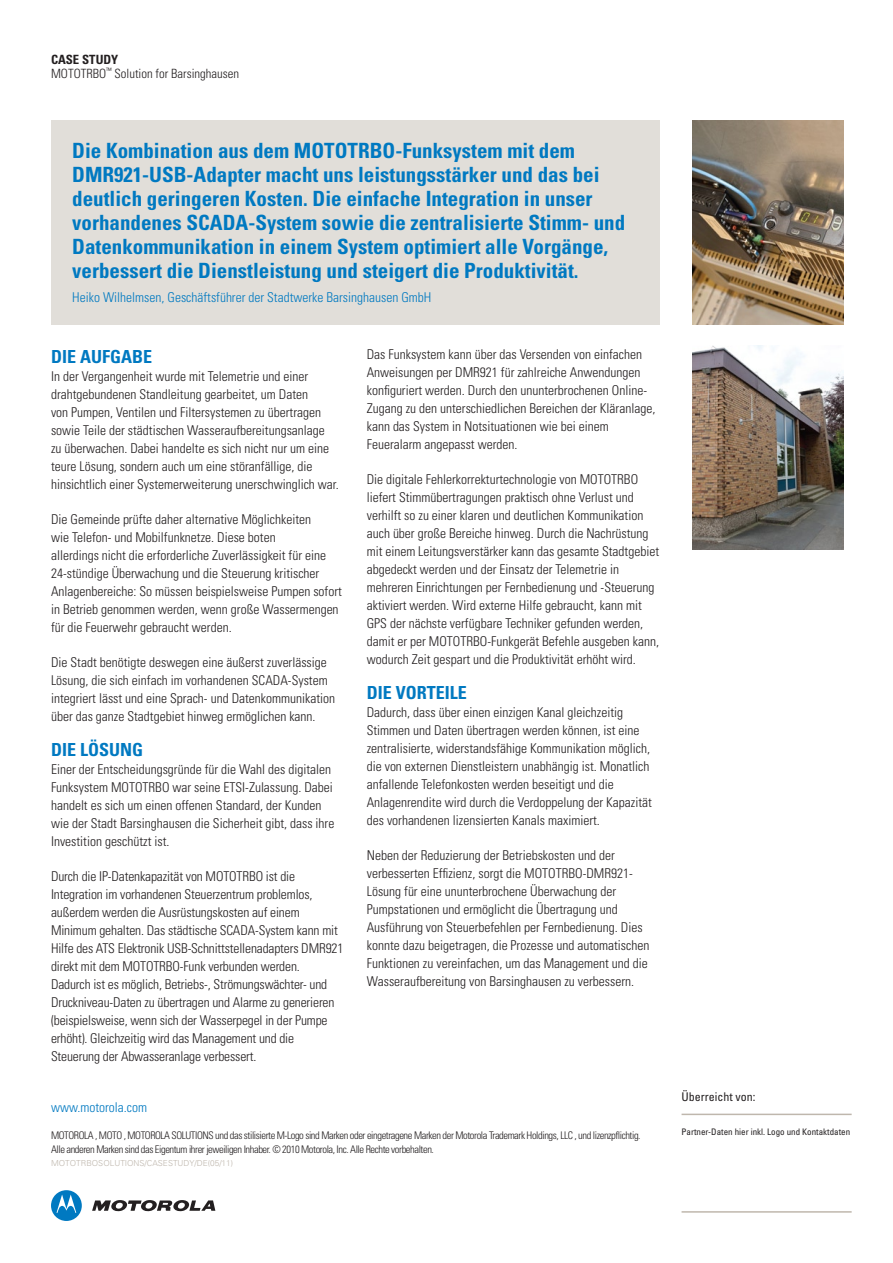
<style>
.page{position:relative;width:893px;height:1263px;background:#fff}
.page>*{position:absolute;margin:0;border:0;box-sizing:border-box;transform-origin:0 0}
.t1{font:700 condensed 21px/24px "Univers";color:#0079c1}
.t2{font:700 condensed 18px "Univers";color:#0079c1}
.t3{font:300 condensed 13.5px/18px "Univers";color:#231f20}
.t4{font:300 condensed 13.5px "Univers";color:#0079c1}
.t5{font:300 condensed 12.75px/13.5px "Univers";color:#231f20}
.t6{font:condensed 12px "Univers";color:#231f20}
.t7{font:300 condensed 10.5px "Univers";letter-spacing:-.04em;color:#231f20}
.t8{font:condensed 9px "Univers";color:#231f20}
.t9{font:300 8.25px "Univers";color:#bfb7ad}
.s1{font-weight:700}
</style>
<div class="page">
<div style="left:51px;top:120px;width:608px;height:205px;background:#e1ded9"></div>
<hr style="left:682px;top:1113px;width:170px;height:2px;background:#bfb7ad">
<hr style="left:682px;top:1211px;width:170px;height:2px;background:#bfb7ad">
<svg style="left:92px;top:1200px;width:123px;height:12px"></svg>
<div style="left:51px;top:1190px;width:31px;height:31px;background:#0079c1;border-radius:50%"></div>
<svg style="left:57px;top:1194px;width:19px;height:19px"></svg>
<img style="left:692px;top:120px;width:151px;height:205px">
<img style="left:692px;top:346px;width:151px;height:204px">
<p class="t5" style="left:51px;top:53px;width:190px"><span class="s1">CASE STUDY<br></span>MOTOTRBO<sup>™</sup> Solution for Barsinghausen</p>
<p class="t1" style="left:72px;top:138px;width:554px">Die Kombination aus dem MOTOTRBO-Funksystem mit dem DMR921-USB-Adapter macht uns leistungsstärker und das bei deutlich geringeren Kosten. Die einfache Integration in unser vorhandenes SCADA-System sowie die zentralisierte Stimm- und Datenkommunikation in einem System optimiert alle Vorgänge, verbessert die Dienstleistung und steigert die Produktivität.</p>
<p class="t4" style="left:72px;top:289px;width:361px">Heiko Wilhelmsen, Geschäftsführer der Stadtwerke Barsinghausen GmbH</p>
<h2 class="t2" style="left:51px;top:345px;width:102px">DIE AUFGABE</h2>
<p class="t3" style="left:51px;top:367px;width:289px">In der Vergangenheit wurde mit Telemetrie und einer drahtgebundenen Standleitung gearbeitet, um Daten<br>von Pumpen, Ventilen und Filtersystemen zu übertragen sowie Teile der städtischen Wasseraufbereitungsanlage zu überwachen. Dabei handelte es sich nicht nur um eine teure Lösung, sondern auch um eine störanfällige, die hinsichtlich einer Systemerweiterung unerschwinglich war.</p>
<p class="t3" style="left:51px;top:510px;width:292px">Die Gemeinde prüfte daher alternative Möglichkeiten<br>wie Telefon- und Mobilfunknetze. Diese boten<br>allerdings nicht die erforderliche Zuverlässigkeit für eine 24-stündige Überwachung und die Steuerung kritischer Anlagenbereiche: So müssen beispielsweise Pumpen sofort in Betrieb genommen werden, wenn große Wassermengen für die Feuerwehr gebraucht werden.</p>
<p class="t3" style="left:51px;top:653px;width:286px">Die Stadt benötigte deswegen eine äußerst zuverlässige Lösung, die sich einfach im vorhandenen SCADA-System integriert lässt und eine Sprach- und Datenkommunikation über das ganze Stadtgebiet hinweg ermöglichen kann.</p>
<h2 class="t2" style="left:51px;top:738px;width:81px">DIE LÖSUNG</h2>
<p class="t3" style="left:51px;top:760px;width:285px">Einer der Entscheidungsgründe für die Wahl des digitalen Funksystem MOTOTRBO war seine ETSI-Zulassung. Dabei handelt es sich um einen offenen Standard, der Kunden wie der Stadt Barsinghausen die Sicherheit gibt, dass ihre Investition geschützt ist.</p>
<p class="t3" style="left:51px;top:867px;width:294px">Durch die IP-Datenkapazität von MOTOTRBO ist die Integration im vorhandenen Steuerzentrum problemlos, außerdem werden die Ausrüstungskosten auf einem Minimum gehalten. Das städtische SCADA-System kann mit Hilfe des ATS Elektronik USB-Schnittstellenadapters DMR921 direkt mit dem MOTOTRBO-Funk verbunden werden.<br>Dadurch ist es möglich, Betriebs-, Strömungswächter- und Druckniveau-Daten zu übertragen und Alarme zu generieren (beispielsweise, wenn sich der Wasserpegel in der Pumpe erhöht). Gleichzeitig wird das Management und die Steuerung der Abwasseranlage verbessert.</p>
<p class="t4" style="left:51px;top:1099px;width:98px">www.motorola.com</p>
<p class="t3" style="left:367px;top:345px;width:290px">Das Funksystem kann über das Versenden von einfachen Anweisungen per DMR921 für zahlreiche Anwendungen konfiguriert werden. Durch den ununterbrochenen Online-Zugang zu den unterschiedlichen Bereichen der Kläranlage, kann das System in Notsituationen wie bei einem Feueralarm angepasst werden.</p>
<p class="t3" style="left:367px;top:470px;width:294px">Die digitale Fehlerkorrekturtechnologie von MOTOTRBO liefert Stimmübertragungen praktisch ohne Verlust und verhilft so zu einer klaren und deutlichen Kommunikation auch über große Bereiche hinweg. Durch die Nachrüstung mit einem Leitungsverstärker kann das gesamte Stadtgebiet abgedeckt werden und der Einsatz der Telemetrie in mehreren Einrichtungen per Fernbedienung und -Steuerung aktiviert werden. Wird externe Hilfe gebraucht, kann mit GPS der nächste verfügbare Techniker gefunden werden, damit er per MOTOTRBO-Funkgerät Befehle ausgeben kann, wodurch Zeit gespart und die Produktivität erhöht wird.</p>
<h2 class="t2" style="left:367px;top:682px;width:102px">DIE VORTEILE</h2>
<p class="t3" style="left:367px;top:703px;width:287px">Dadurch, dass über einen einzigen Kanal gleichzeitig Stimmen und Daten übertragen werden können, ist eine zentralisierte, widerstandsfähige Kommunikation möglich, die von externen Dienstleistern unabhängig ist. Monatlich anfallende Telefonkosten werden beseitigt und die Anlagenrendite wird durch die Verdoppelung der Kapazität des vorhandenen lizensierten Kanals maximiert.</p>
<p class="t3" style="left:367px;top:846px;width:284px">Neben der Reduzierung der Betriebskosten und der verbesserten Effizienz, sorgt die MOTOTRBO-DMR921- Lösung für eine ununterbrochene Überwachung der Pumpstationen und ermöglicht die Übertragung und Ausführung von Steuerbefehlen per Fernbedienung. Dies konnte dazu beigetragen, die Prozesse und automatischen Funktionen zu vereinfachen, um das Management und die Wasseraufbereitung von Barsinghausen zu verbessern.</p>
<p class="t6" style="left:682px;top:1089px;width:75px">Überreicht von:</p>
<p class="t7" style="left:51px;top:1129px;width:591px">MOTOROLA , MOTO , MOTOROLA SOLUTIONS und das stilisierte M-Logo sind Marken oder eingetragene Marken der Motorola Trademark Holdings, LLC , und lizenzpflichtig.</p>
<p class="t8" style="left:682px;top:1126px;width:170px">Partner-Daten hier inkl. Logo und Kontaktdaten</p>
<p class="t7" style="left:51px;top:1143px;width:384px">Alle anderen Marken sind das Eigentum ihrer jeweiligen Inhaber. © 2010 Motorola, Inc. Alle Rechte vorbehalten.</p>
<p class="t9" style="left:51px;top:1158px;width:184px">MOTOTRBOSOLUTIONS/CASESTUDY/DE(05/11)</p>
</div>
